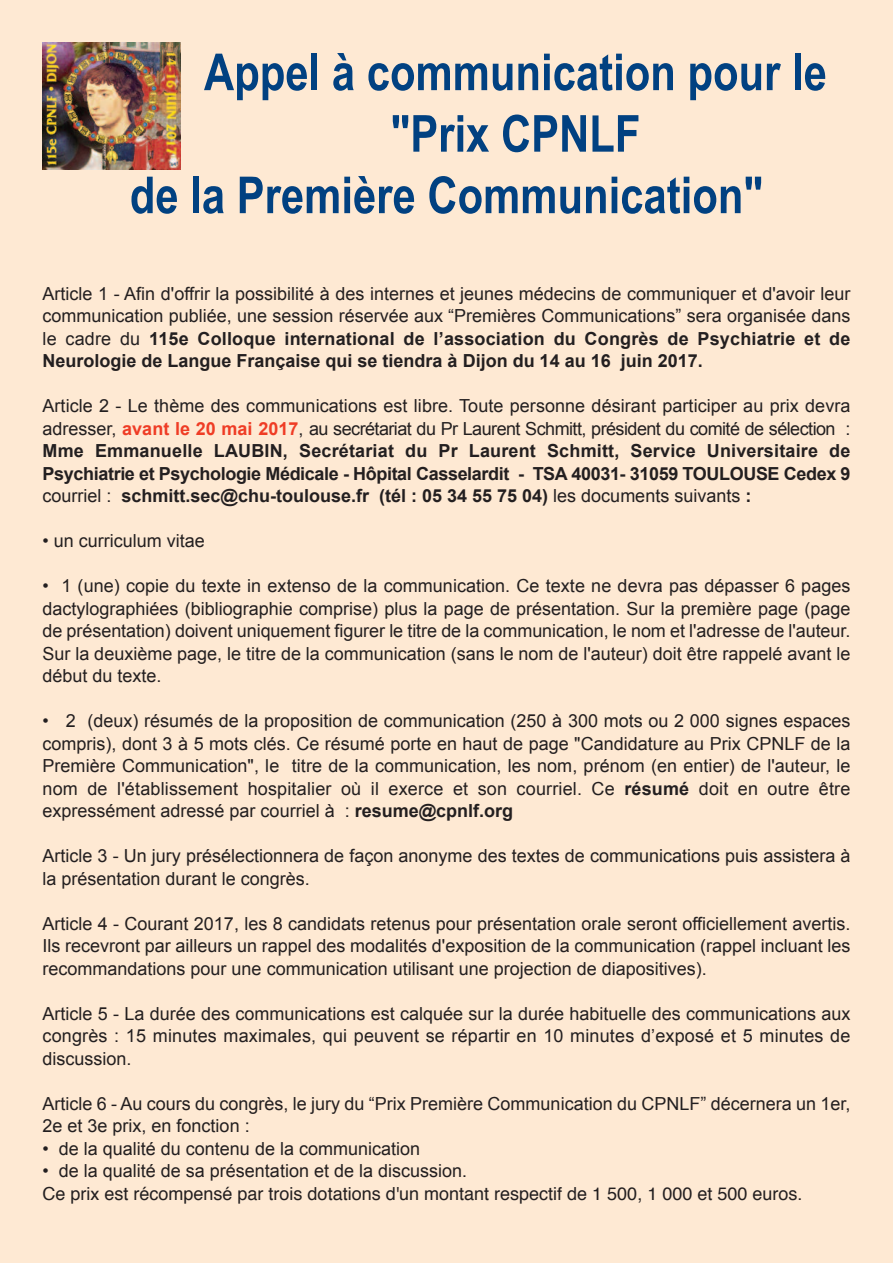
<style>
.page{position:relative;width:893px;height:1263px;background:#fee9d3}
.page>*{position:absolute;margin:0;border:0;box-sizing:border-box;transform-origin:0 0}
.t1{font:700 51px "Arial Narrow";color:#014181}
.t2{font:18px/22.5px "Arial";color:#231f20;text-align:justify}
.t3{font:700 18px/22.5px "Arial";color:#231f20;text-align:justify}
.t4{font:18px "Helvetica";color:#231f20}
.s1{font-weight:700}
.s2{font-weight:400}
.s3{color:#ef3c25}
.s4{font-family:"Helvetica"}
</style>
<div class="page">
<img style="left:43px;top:43px;width:137px;height:127px">
<h1 class="t1" style="left:204px;top:42px;width:624px">Appel à communication pour le</h1>
<h1 class="t1" style="left:390px;top:104px;width:251px">"Prix CPNLF</h1>
<h1 class="t1" style="left:130px;top:165px;width:635px">de la Première Communication"</h1>
<p class="t2" style="left:43px;top:282px;width:809px">Article 1 - Afin d'offrir la possibilité à des internes et jeunes médecins de communiquer et d'avoir leur communication publiée, une session réservée aux “Premières Communications” sera organisée dans le cadre du <span class="s1">115e Colloque international de l’association du Congrès de Psychiatrie et de Neurologie de Langue Française qui se tiendra à Dijon du 14 au 16 juin 2017.</span></p>
<p class="t3" style="left:43px;top:395px;width:809px"><span class="s2">Article 2 - Le thème des communications est libre. Toute personne désirant participer au prix devra adresser,</span> <span class="s3">avant le 20 mai 2017</span><span class="s2">, au secrétariat du Pr Laurent Schmitt, président du comité de sélection :<br></span>Mme Emmanuelle LAUBIN, Secrétariat du Pr Laurent Schmitt, Service Universitaire de Psychiatrie et Psychologie Médicale - Hôpital Casselardit - TSA 40031- 31059 TOULOUSE Cedex 9 <span class="s2">courriel :</span> schmitt.sec@chu-toulouse.fr (tél : 05 34 55 75 04) <span class="s2">les documents suivants</span> :</p>
<p class="t2" style="left:43px;top:530px;width:164px">• un curriculum vitae</p>
<p class="t2" style="left:43px;top:575px;width:809px">• 1 (une) copie du texte in extenso de la communication. Ce texte ne devra pas dépasser 6 pages dactylographiées (bibliographie comprise) plus la page de présentation. Sur la première page (page de présentation) doivent uniquement figurer le titre de la communication, le nom et l'adresse de l'auteur.<br>Sur la deuxième page, le titre de la communication (sans le nom de l'auteur) doit être rappelé avant le début du texte.</p>
<p class="t2" style="left:43px;top:710px;width:809px">• 2 (deux) résumés de la proposition de communication (250 à 300 mots ou 2 000 signes espaces compris), dont 3 à 5 mots clés. Ce résumé porte en haut de page "Candidature au Prix CPNLF de la Première Communication", le titre de la communication, les nom, prénom (en entier) de l'auteur, le nom de l'établissement hospitalier où il exerce et son courriel. Ce <span class="s1">résumé</span> doit en outre être expressément adressé par courriel à : <span class="s1">resume@cpnlf.org</span></p>
<p class="t2" style="left:43px;top:845px;width:809px">Article 3 - Un jury présélectionnera de façon anonyme des textes de communications puis assistera à la présentation durant le congrès.</p>
<p class="t2" style="left:43px;top:912px;width:809px">Article 4 - Courant 2017, les 8 candidats retenus pour présentation orale seront officiellement avertis.<br>Ils recevront par ailleurs un rappel des modalités d'exposition de la communication (rappel incluant les recommandations pour une communication utilisant une projection de diapositives).</p>
<p class="t2" style="left:43px;top:1002px;width:809px">Article 5 - La durée des communications est calquée sur la durée habituelle des communications aux congrès : 15 minutes maximales, qui peuvent se répartir en 10 minutes d’exposé et 5 minutes de discussion.</p>
<p class="t2" style="left:43px;top:1092px;width:809px">Article 6 - Au cours du congrès, le jury du “Prix Première Communication du CPNLF” décernera un 1er,<br>2e et 3e prix, en fonction :</p>
<p class="t2" style="left:43px;top:1137px;width:379px">• de la qualité du contenu de la communication</p>
<p class="t2" style="left:43px;top:1160px;width:426px">• de la qualité de sa présentation et de la discussion<span class="s4">.</span></p>
<p class="t4" style="left:43px;top:1186px;width:761px">Ce prix est récompensé par trois dotations d'un montant respectif de 1 500, 1 000 et 500 euros.</p>
</div>
